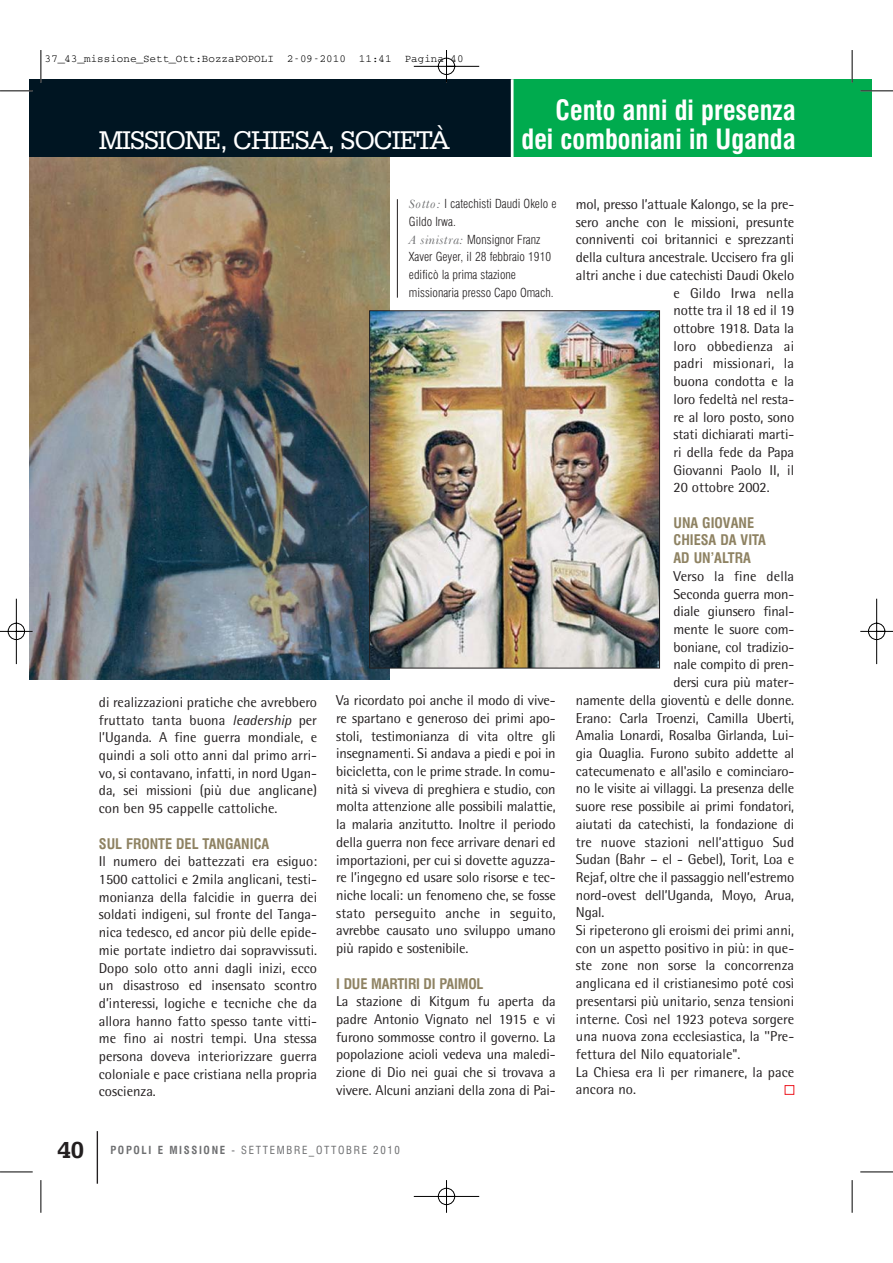
<style>
.page{position:relative;width:893px;height:1263px;background:#fff}
.page>*{position:absolute;margin:0;border:0;box-sizing:border-box;transform-origin:0 0}
.t1{font:700 condensed 27.3px/28.7px "Swiss 721 BT";color:#fff;text-align:right}
.t2{font:27.3px "Serifa BT";letter-spacing:-.04em;color:#fff}
.t3{font:700 24.45px "Serifa BT";color:#231f20}
.t4{font:14.25px/17.7px "Rotis Semi Sans";letter-spacing:-.01em;color:#231f20;text-align:justify}
.t5{font:700 condensed 14.25px/17.7px "Swiss 721 BT";color:#8e8262}
.t6{font:14.25px "Rotis Semi Sans";letter-spacing:.01em;color:#231f20}
.t7{font:300 condensed 12.3px/17.7px "Swiss 721 BT";color:#231f20}
.t8{font:10.95px "Courier";color:#000}
.t9{font:condensed 10.95px "Swiss 721 BT";letter-spacing:.15em;color:#6d6e70}
.s1{font-family:"Baskerville BT";font-weight:400;font-style:italic;font-stretch:normal;color:#6d6e70}
.s2{font-style:italic}
.s3{font-weight:700}
</style>
<div class="page">
<img style="left:0;top:50px;width:892px;height:1163px">
<p class="t8" style="left:45px;top:55px;width:420px">37_43_missione_Sett_Ott:BozzaPOPOLI 2-09-2010 11:41 Pagina 40</p>
<h1 class="t2" style="left:99px;top:131px;width:353px">MISSIONE, CHIESA, SOCIETA`</h1>
<h1 class="t1" style="left:521px;top:98px;width:275px">Cento anni di presenza dei comboniani in Uganda</h1>
<p class="t7" style="left:409px;top:196px;width:149px"><span class="s1">Sotto:</span> I catechisti Daudi Okelo e<br>Gildo Irwa.<br><span class="s1">A sinistra:</span> Monsignor Franz<br>Xaver Geyer, il 28 febbraio 1910 edificò la prima stazione missionaria presso Capo Omach.</p>
<p class="t4" style="left:99px;top:695px;width:220px">di realizzazioni pratiche che avrebbero fruttato tanta buona <span class="s2">leadership</span> per l’Uganda. A fine guerra mondiale, e quindi a soli otto anni dal primo arri&shy;vo, si contavano, infatti, in nord Ugan&shy;da, sei missioni (più due anglicane) con ben 95 cappelle cattoliche.</p>
<p class="t5" style="left:99px;top:835px;width:172px">SUL FRONTE DEL TANGANICA</p>
<p class="t4" style="left:99px;top:854px;width:220px">Il numero dei battezzati era esiguo:<br>1500 cattolici e 2mila anglicani, testi&shy;monianza della falcidie in guerra dei soldati indigeni, sul fronte del Tanga&shy;nica tedesco, ed ancor più delle epide&shy;mie portate indietro dai sopravvissuti.<br>Dopo solo otto anni dagli inizi, ecco un disastroso ed insensato scontro d’interessi, logiche e tecniche che da allora hanno fatto spesso tante vitti&shy;me fino ai nostri tempi. Una stessa persona doveva interiorizzare guerra coloniale e pace cristiana nella propria coscienza.</p>
<p class="t4" style="left:336px;top:693px;width:221px">Va ricordato poi anche il modo di vive&shy;re spartano e generoso dei primi apo&shy;stoli, testimonianza di vita oltre gli insegnamenti. Si andava a piedi e poi in bicicletta, con le prime strade. In comu&shy;nità si viveva di preghiera e studio, con molta attenzione alle possibili malattie, la malaria anzitutto. Inoltre il periodo della guerra non fece arrivare denari ed importazioni, per cui si dovette aguzza&shy;re l’ingegno ed usare solo risorse e tec&shy;niche locali: un fenomeno che, se fosse stato perseguito anche in seguito, avrebbe causato uno sviluppo umano più rapido e sostenibile.</p>
<p class="t5" style="left:336px;top:975px;width:149px">I DUE MARTIRI DI PAIMOL</p>
<p class="t4" style="left:336px;top:994px;width:221px">La stazione di Kitgum fu aperta da padre Antonio Vignato nel 1915 e vi furono sommosse contro il governo. La popolazione acioli vedeva una maledi&shy;zione di Dio nei guai che si trovava a vivere. Alcuni anziani della zona di Pai-</p>
<h2 class="t3" style="left:57px;top:1135px;width:28px">40</h2>
<p class="t9" style="left:110px;top:1146px;width:291px"><span class="s3">POPOLI E MISSIONE</span> - SETTEMBRE_OTTOBRE 2010</p>
<p class="t4" style="left:576px;top:197px;width:220px">mol, presso l’attuale Kalongo, se la pre-</p>
<p class="t4" style="left:576px;top:215px;width:220px">sero anche con le missioni, presunte</p>
<p class="t4" style="left:576px;top:232px;width:220px">conniventi coi britannici e sprezzanti</p>
<p class="t4" style="left:576px;top:250px;width:220px">della cultura ancestrale. Uccisero fra gli</p>
<p class="t4" style="left:576px;top:268px;width:220px">altri anche i due catechisti Daudi Okelo</p>
<p class="t6" style="left:673px;top:288px;width:122px">e Gildo Irwa nella</p>
<p class="t4" style="left:673px;top:303px;width:122px">notte tra il 18 ed il 19</p>
<p class="t4" style="left:673px;top:321px;width:122px">ottobre 1918. Data la</p>
<p class="t6" style="left:673px;top:341px;width:122px">loro obbedienza ai</p>
<p class="t6" style="left:673px;top:359px;width:122px">padri missionari, la</p>
<p class="t4" style="left:673px;top:374px;width:122px">buona condotta e la</p>
<p class="t4" style="left:673px;top:392px;width:122px">loro fedeltà nel resta-</p>
<p class="t4" style="left:673px;top:409px;width:122px">re al loro posto, sono</p>
<p class="t4" style="left:673px;top:427px;width:122px">stati dichiarati marti-</p>
<p class="t4" style="left:673px;top:445px;width:122px">ri della fede da Papa</p>
<p class="t4" style="left:673px;top:462px;width:122px">Giovanni Paolo II, il</p>
<p class="t4" style="left:673px;top:480px;width:98px">20 ottobre 2002.</p>
<p class="t5" style="left:673px;top:515px;width:94px">UNA GIOVANE<br>CHIESA DA VITA<br>AD UN’ALTRA</p>
<p class="t4" style="left:673px;top:569px;width:122px">Verso la fine della</p>
<p class="t4" style="left:673px;top:586px;width:122px">Seconda guerra mon-</p>
<p class="t4" style="left:673px;top:604px;width:122px">diale giunsero final-</p>
<p class="t4" style="left:673px;top:622px;width:122px">mente le suore com-</p>
<p class="t4" style="left:673px;top:639px;width:122px">boniane, col tradizio-</p>
<p class="t4" style="left:673px;top:657px;width:122px">nale compito di pren-</p>
<p class="t4" style="left:673px;top:675px;width:122px">dersi cura più mater-</p>
<p class="t4" style="left:576px;top:693px;width:220px">namente della gioventù e delle donne.</p>
<p class="t4" style="left:576px;top:710px;width:220px">Erano: Carla Troenzi, Camilla Uberti,</p>
<p class="t4" style="left:576px;top:728px;width:220px">Amalia Lonardi, Rosalba Girlanda, Lui-</p>
<p class="t4" style="left:576px;top:746px;width:220px">gia Quaglia. Furono subito addette al</p>
<p class="t4" style="left:576px;top:763px;width:220px">catecumenato e all'asilo e cominciaro-</p>
<p class="t4" style="left:576px;top:781px;width:220px">no le visite ai villaggi. La presenza delle</p>
<p class="t4" style="left:576px;top:799px;width:220px">suore rese possibile ai primi fondatori,</p>
<p class="t4" style="left:576px;top:817px;width:220px">aiutati da catechisti, la fondazione di</p>
<p class="t4" style="left:576px;top:834px;width:220px">tre nuove stazioni nell’attiguo Sud</p>
<p class="t4" style="left:576px;top:852px;width:220px">Sudan (Bahr – el - Gebel), Torit, Loa e</p>
<p class="t4" style="left:576px;top:870px;width:220px">Rejaf, oltre che il passaggio nell’estremo</p>
<p class="t4" style="left:576px;top:887px;width:220px">nord-ovest dell’Uganda, Moyo, Arua,</p>
<p class="t4" style="left:576px;top:905px;width:30px">Ngal.</p>
<p class="t4" style="left:576px;top:923px;width:220px">Si ripeterono gli eroismi dei primi anni,</p>
<p class="t4" style="left:576px;top:941px;width:220px">con un aspetto positivo in più: in que-</p>
<p class="t4" style="left:576px;top:958px;width:220px">ste zone non sorse la concorrenza</p>
<p class="t4" style="left:576px;top:976px;width:220px">anglicana ed il cristianesimo poté così</p>
<p class="t4" style="left:576px;top:994px;width:220px">presentarsi più unitario, senza tensioni</p>
<p class="t4" style="left:576px;top:1011px;width:220px">interne. Così nel 1923 poteva sorgere</p>
<p class="t4" style="left:576px;top:1029px;width:220px">una nuova zona ecclesiastica, la ''Pre-</p>
<p class="t4" style="left:576px;top:1047px;width:166px">fettura del Nilo equatoriale".</p>
<p class="t4" style="left:576px;top:1064px;width:220px">La Chiesa era lì per rimanere, la pace</p>
<p class="t4" style="left:576px;top:1082px;width:62px">ancora no.</p>
</div>
